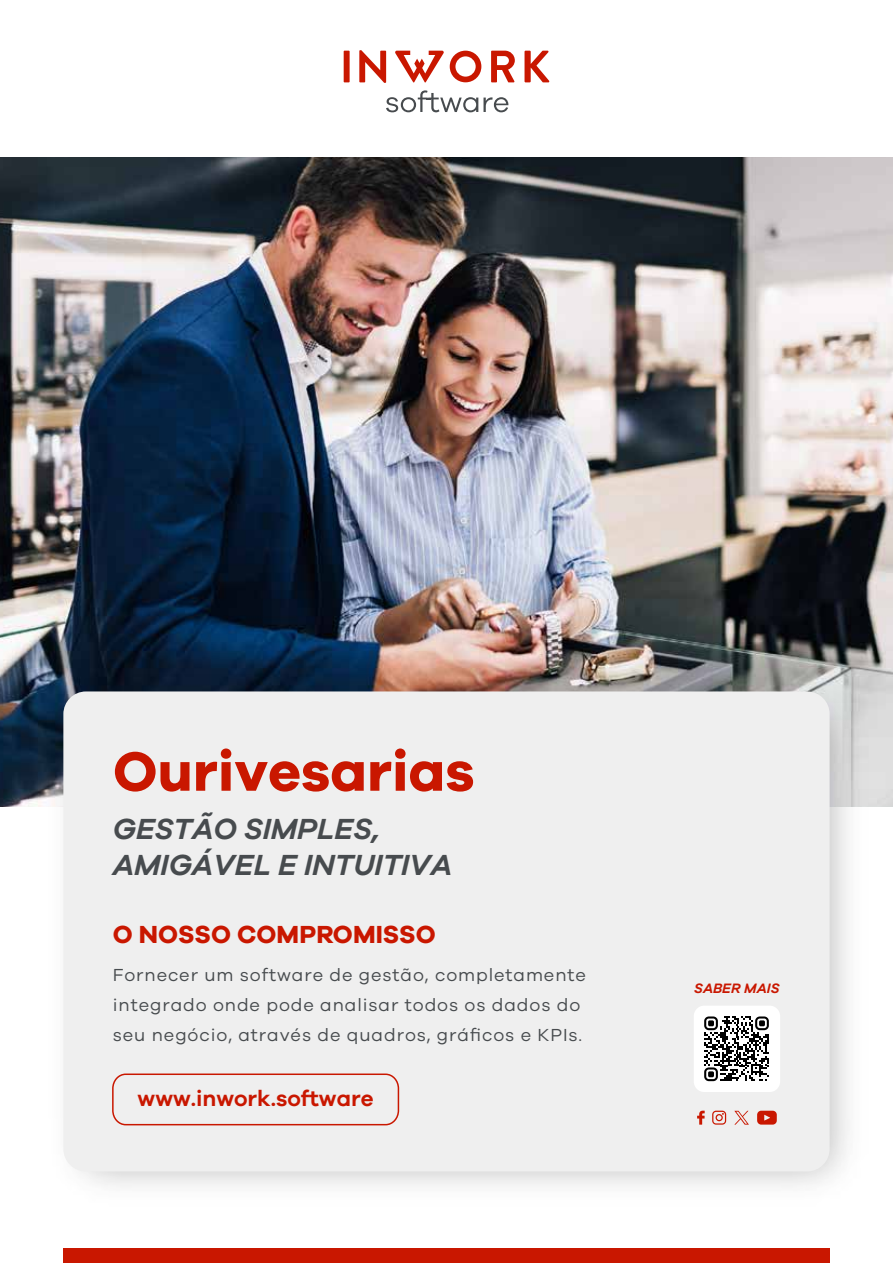
<style>
.page{position:relative;width:893px;height:1263px;background:#fff}
.page>*{position:absolute;margin:0;border:0;box-sizing:border-box;transform-origin:0 0}
.t1{font:700 57px "Galano Grotesque";color:#c91700}
.t2{font:italic 600 30px/36px "Galano Grotesque";letter-spacing:-.005em;color:#474b4e}
.t3{font:700 25.5px "Galano Grotesque";color:#c91700}
.t4{font:600 22.5px "Galano Grotesque";color:#c91700}
.t5{font:18px/30px "Galano Grotesque";letter-spacing:.05em;color:#474b4e}
.t6{font:italic 600 14.1px "Galano Grotesque";color:#c91700}
</style>
<div class="page">
<img style="left:0;top:157px;width:893px;height:650px">
<img style="left:36px;top:663px;width:843px;height:524px">
<div style="left:63px;top:691px;width:767px;height:480px;background:#efefef;border-radius:22px"></div>
<svg style="left:697px;top:1111px;width:8px;height:14px"></svg>
<svg style="left:712px;top:1111px;width:14px;height:14px"></svg>
<svg style="left:757px;top:1111px;width:20px;height:13px"></svg>
<div style="left:112px;top:1073px;width:287px;height:52px;border:2px solid #c91700;border-radius:14px"></div>
<div style="left:63px;top:1248px;width:767px;height:15px;background:#c91700"></div>
<div style="left:694px;top:1006px;width:86px;height:86px;background:#fff;border-radius:10px"></div>
<svg style="left:704px;top:1016px;width:65px;height:65px"></svg>
<svg style="left:395px;top:51px;width:49px;height:32px"></svg>
<div style="left:344px;top:51px;width:6px;height:31px;background:#c91700"></div>
<svg style="left:359px;top:50px;width:27px;height:33px"></svg>
<svg style="left:450px;top:51px;width:31px;height:31px"></svg>
<svg style="left:491px;top:51px;width:24px;height:31px"></svg>
<svg style="left:524px;top:51px;width:26px;height:31px"></svg>
<svg style="left:386px;top:90px;width:122px;height:22px"></svg>
<svg style="left:734px;top:1111px;width:15px;height:14px"></svg>
<h1 class="t1" style="left:113px;top:736px;width:363px">Ourivesarias</h1>
<h2 class="t2" style="left:113px;top:810px;width:341px">GESTÃO SIMPLES,<br>AMIGÁVEL E INTUITIVA</h2>
<h3 class="t3" style="left:113px;top:919px;width:324px">O NOSSO COMPROMISSO</h3>
<p class="t5" style="left:113px;top:960px;width:475px">Fornecer um software de gestão, completamente integrado onde pode analisar todos os dados do seu negócio, através de quadros, gráficos e KPIs.</p>
<p class="t4" style="left:138px;top:1085px;width:238px">www.inwork.software</p>
<p class="t6" style="left:694px;top:979px;width:87px">SABER MAIS</p>
</div>
